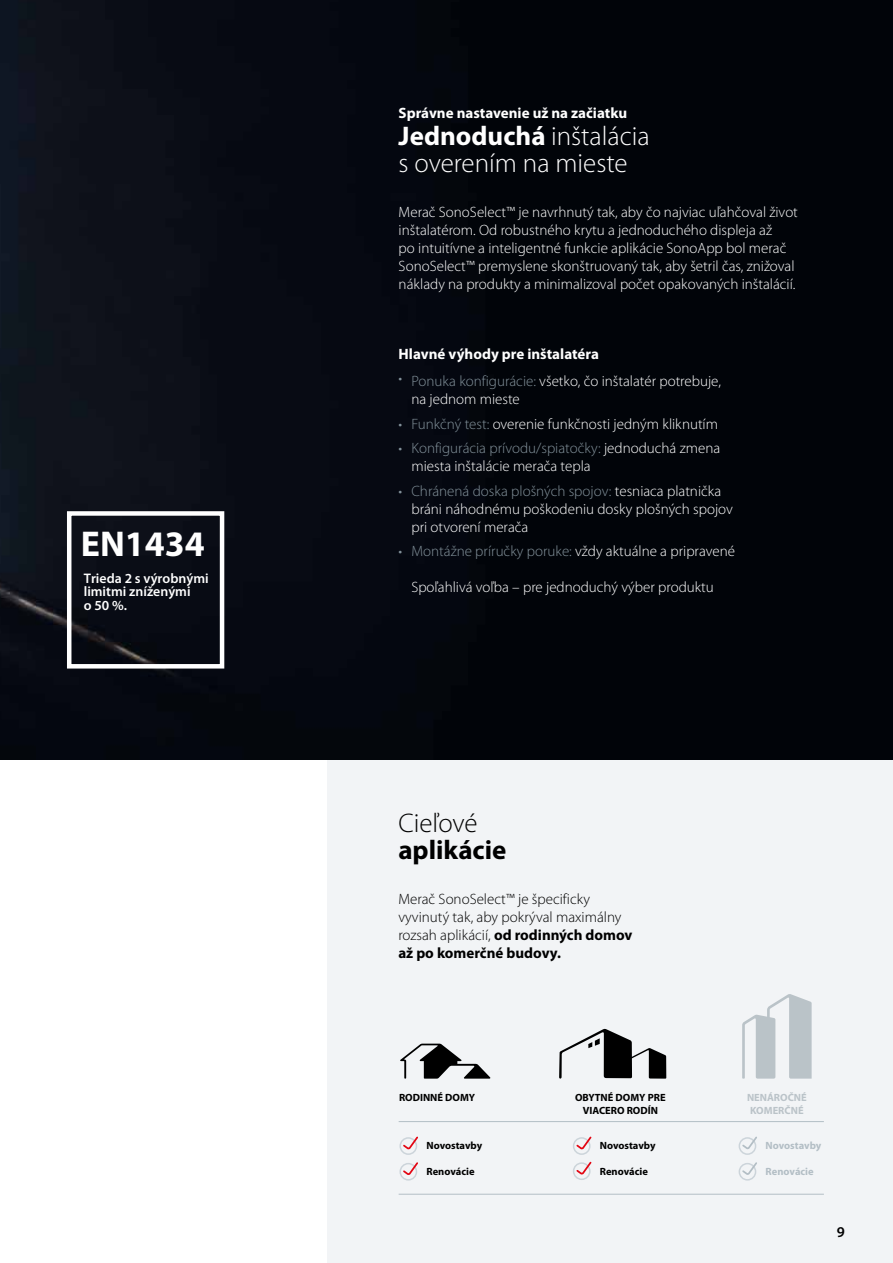
<style>
.page{position:relative;width:893px;height:1263px;background:#fff}
.page>*{position:absolute;margin:0;border:0;box-sizing:border-box;transform-origin:0 0}
.t1{font:700 36px "Myriad Pro";color:#fff}
.t2{font:300 27px/27px "Myriad Pro";color:#fff}
.t3{font:700 27px "Myriad Pro";color:#000}
.t4{font:300 27px "Myriad Pro";color:#000}
.t5{font:300 15px/18px "Myriad Pro";color:#fff}
.t6{font:300 15px/18px "Myriad Pro";color:#000}
.t7{font:700 15px "Myriad Pro";color:#fff}
.t8{font:300 15px "Myriad Pro";color:#83929b}
.t9{font:600 15px "Myriad Pro";color:#000}
.t10{font:600 13.8px/13.8px "Myriad Pro";color:#fff}
.t11{font:700 10.5px/13.5px "Myriad Pro";color:#000;text-align:center}
.t12{font:700 10.5px "Myriad Pro";color:#b3bec5}
.t13{font:700 10.5px/13.5px "Myriad Pro";color:#83929b;text-align:center}
.s1{font-weight:700}
.s2{color:#83929b}
.s3{color:#fff}
</style>
<div class="page">
<div style="left:328px;top:759px;width:565px;height:504px;background:#f2f4f6"></div>
<svg style="left:559px;top:1028px;width:107px;height:51px"></svg>
<svg style="left:742px;top:994px;width:70px;height:84px"></svg>
<svg style="left:400px;top:1044px;width:90px;height:35px"></svg>
<div style="left:399px;top:1137px;width:18px;height:18px;border:2px solid #ccd4da;border-radius:50%"></div>
<div style="left:399px;top:1163px;width:18px;height:17px;border:2px solid #ccd4da;border-radius:50%"></div>
<svg style="left:403px;top:1136px;width:15px;height:14px"></svg>
<div style="left:573px;top:1137px;width:18px;height:18px;border:2px solid #ccd4da;border-radius:50%"></div>
<svg style="left:576px;top:1136px;width:16px;height:14px"></svg>
<div style="left:573px;top:1162px;width:18px;height:18px;border:2px solid #ccd4da;border-radius:50%"></div>
<svg style="left:576px;top:1161px;width:16px;height:14px"></svg>
<svg style="left:403px;top:1162px;width:15px;height:13px"></svg>
<hr style="left:399px;top:1121px;width:425px;height:1px;background:#b3bec5">
<hr style="left:399px;top:1194px;width:425px;height:1px;background:#b3bec5">
<div style="left:739px;top:1163px;width:17px;height:17px;border:2px solid #ccd4da;border-radius:50%"></div>
<svg style="left:742px;top:1162px;width:15px;height:13px"></svg>
<div style="left:739px;top:1137px;width:17px;height:18px;border:2px solid #ccd4da;border-radius:50%"></div>
<svg style="left:742px;top:1136px;width:15px;height:14px"></svg>
<img style="left:0;top:0;width:893px;height:759px">
<div style="left:67px;top:511px;width:157px;height:157px;border:4px solid #fff"></div>
<h1 class="t1" style="left:81px;top:524px;width:125px">EN1434</h1>
<p class="t10" style="left:84px;top:571px;width:126px">Trieda 2 s výrobnými limitmi zníženými<br>o 50 %.</p>
<p class="t7" style="left:399px;top:104px;width:230px">Správne nastavenie už na začiatku</p>
<h2 class="t2" style="left:399px;top:123px;width:253px"><span class="s1">Jednoduchá</span> inštalácia s overením na mieste</h2>
<p class="t5" style="left:399px;top:203px;width:401px">Merač SonoSelect™ je navrhnutý tak, aby čo najviac uľahčoval život inštalatérom. Od robustného krytu a jednoduchého displeja až<br>po intuitívne a inteligentné funkcie aplikácie SonoApp bol merač SonoSelect™ premyslene skonštruovaný tak, aby šetril čas, znižoval náklady na produkty a minimalizoval počet opakovaných inštalácií.</p>
<p class="t7" style="left:399px;top:346px;width:202px">Hlavné výhody pre inštalatéra</p>
<p class="t5" style="left:411px;top:373px;width:311px;text-indent:-13px"><sup>•</sup> <span class="s2">Ponuka konfigurácie:</span> všetko, čo inštalatér potrebuje, na jednom mieste</p>
<p class="t5" style="left:399px;top:415px;width:321px"><span class="s2">• Funkčný test:</span> overenie funkčnosti jedným kliknutím</p>
<p class="t5" style="left:411px;top:439px;width:310px;text-indent:-13px"><span class="s2">• Konfigurácia prívodu/spiatočky:</span> jednoduchá zmena miesta inštalácie merača tepla</p>
<p class="t5" style="left:411px;top:482px;width:323px;text-indent:-13px"><span class="s2">• Chránená doska plošných spojov:</span> tesniaca platnička bráni náhodnému poškodeniu dosky plošných spojov pri otvorení merača</p>
<p class="t8" style="left:399px;top:542px;width:338px">• Montážne príručky poruke: <span class="s3">vždy aktuálne a pripravené</span></p>
<p class="t5" style="left:411px;top:578px;width:304px">Spoľahlivá voľba – pre jednoduchý výber produktu</p>
<h2 class="t4" style="left:398px;top:808px;width:81px">Cieľové</h2>
<h2 class="t3" style="left:398px;top:835px;width:110px">aplikácie</h2>
<p class="t6" style="left:398px;top:890px;width:236px">Merač SonoSelect™ je špecificky vyvinutý tak, aby pokrýval maximálny rozsah aplikácií, <span class="s1">od rodinných domov až po komerčné budovy.</span></p>
<p class="t11" style="left:399px;top:1090px;width:78px">RODINNÉ DOMY</p>
<p class="t11" style="left:575px;top:1090px;width:92px">OBYTNÉ DOMY PRE<br>VIACERO RODÍN</p>
<p class="t13" style="left:747px;top:1090px;width:61px">NENÁROČNÉ<br>KOMERČNÉ</p>
<p class="t11" style="left:426px;top:1139px;width:57px">Novostavby</p>
<p class="t11" style="left:600px;top:1139px;width:57px">Novostavby</p>
<p class="t12" style="left:766px;top:1140px;width:57px">Novostavby</p>
<p class="t11" style="left:426px;top:1165px;width:50px">Renovácie</p>
<p class="t11" style="left:600px;top:1165px;width:50px">Renovácie</p>
<p class="t12" style="left:766px;top:1165px;width:50px">Renovácie</p>
<p class="t9" style="left:837px;top:1224px;width:10px">9</p>
</div>
